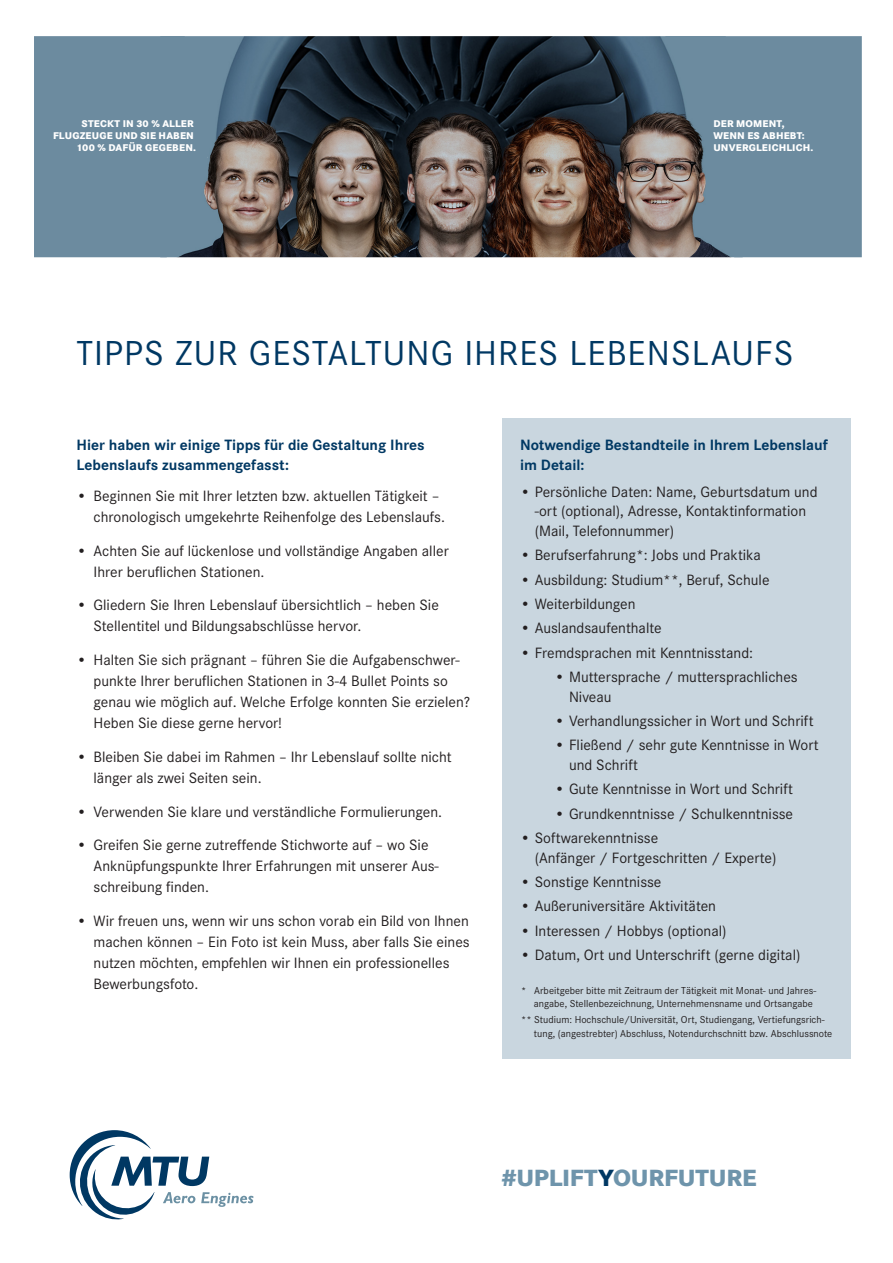
<style>
.page{position:relative;width:893px;height:1263px;background:#fff}
.page>*{position:absolute;margin:0;border:0;box-sizing:border-box;transform-origin:0 0}
.t1{font:36px "Corporate S";letter-spacing:.03em;color:#003863}
.t2{font:800 24.3px "Corporate S Pro";letter-spacing:-.01em;color:#6e94ab}
.t3{font:15.6px/21px "Corporate S";color:#231f20}
.t4{font:700 15.6px/19.5px "Corporate S";color:#003863}
.t5{font:10.5px/13.5px "Corporate S";color:#231f20}
.t6{font:800 10.2px/12px "Corporate S Pro";letter-spacing:.015em;color:#fff;text-align:right}
.s1{color:#003863}
</style>
<div class="page">
<div style="left:502px;top:418px;width:348px;height:641px;background:#c9d6df"></div>
<img style="left:209px;top:36px;width:456px;height:221px">
<div style="left:34px;top:36px;width:175px;height:221px;background:#6c8b9f"></div>
<img style="left:665px;top:36px;width:197px;height:221px">
<svg style="left:70px;top:1130px;width:183px;height:89px"></svg>
<p class="t6" style="left:53px;top:117px;width:145px">STECKT IN 30 % ALLER<br>FLUGZEUGE UND SIE HABEN<br>100 % DAFÜR GEGEBEN.</p>
<p class="t6" style="left:713px;top:117px;width:101px;text-align:left">DER MOMENT,<br>WENN ES ABHEBT:<br>UNVERGLEICHLICH.</p>
<h1 class="t1" style="left:77px;top:332px;width:718px">TIPPS ZUR GESTALTUNG IHRES LEBENSLAUFS</h1>
<p class="t4" style="left:77px;top:434px;width:350px">Hier haben wir einige Tipps für die Gestaltung Ihres<br>Lebenslaufs zusammengefasst:</p>
<p class="t3" style="left:94px;top:485px;width:353px;text-indent:-17px">• Beginnen Sie mit Ihrer letzten bzw. aktuellen Tätigkeit – chronologisch umgekehrte Reihenfolge des Lebenslaufs.</p>
<p class="t3" style="left:94px;top:540px;width:357px;text-indent:-17px">• Achten Sie auf lückenlose und vollständige Angaben aller<br>Ihrer beruflichen Stationen.</p>
<p class="t3" style="left:94px;top:595px;width:347px;text-indent:-17px">• Gliedern Sie Ihren Lebenslauf übersichtlich – heben Sie<br>Stellentitel und Bildungsabschlüsse hervor.</p>
<p class="t3" style="left:94px;top:649px;width:378px;text-indent:-17px">• Halten Sie sich prägnant – führen Sie die Aufgabenschwer&shy;punkte Ihrer beruflichen Stationen in 3-4 Bullet Points so genau wie möglich auf. Welche Erfolge konnten Sie erzielen?<br>Heben Sie diese gerne hervor!</p>
<p class="t3" style="left:94px;top:746px;width:360px;text-indent:-17px">• Bleiben Sie dabei im Rahmen – Ihr Lebenslauf sollte nicht länger als zwei Seiten sein.</p>
<p class="t3" style="left:77px;top:801px;width:367px">• Verwenden Sie klare und verständliche Formulierungen.</p>
<p class="t3" style="left:94px;top:835px;width:347px;text-indent:-17px">• Greifen Sie gerne zutreffende Stichworte auf – wo Sie<br>Anknüpfungspunkte Ihrer Erfahrungen mit unserer Aus&shy;schreibung finden.</p>
<p class="t3" style="left:94px;top:910px;width:378px;text-indent:-17px">• Wir freuen uns, wenn wir uns schon vorab ein Bild von Ihnen machen können – Ein Foto ist kein Muss, aber falls Sie eines nutzen möchten, empfehlen wir Ihnen ein professionelles Bewerbungsfoto.</p>
<p class="t4" style="left:520px;top:434px;width:309px">Notwendige Bestandteile in Ihrem Lebenslauf im Detail:</p>
<p class="t3" style="left:535px;top:482px;width:284px;line-height:19.5px;text-indent:-15px">• Persönliche Daten: Name, Geburtsdatum und -ort (optional), Adresse, Kontaktinformation (Mail, Telefonnummer)</p>
<p class="t3" style="left:520px;top:545px;width:242px">• Berufserfahrung*: Jobs und Praktika</p>
<p class="t3" style="left:520px;top:569px;width:251px">• Ausbildung: Studium**, Beruf, Schule</p>
<p class="t3" style="left:520px;top:593px;width:117px">• Weiterbildungen</p>
<p class="t3" style="left:520px;top:618px;width:143px">• Auslandsaufenthalte</p>
<p class="t3" style="left:520px;top:642px;width:235px">• Fremdsprachen mit Kenntnisstand:</p>
<p class="t3" style="left:569px;top:667px;width:230px;line-height:19.5px;text-indent:-15px">• Muttersprache / muttersprachliches<br>Niveau</p>
<p class="t3" style="left:554px;top:710px;width:261px">• Verhandlungssicher in Wort und Schrift</p>
<p class="t3" style="left:569px;top:736px;width:251px;line-height:19.5px;text-indent:-15px">• Fließend / sehr gute Kenntnisse in Wort und Schrift</p>
<p class="t3" style="left:554px;top:779px;width:240px">• Gute Kenntnisse in Wort und Schrift</p>
<p class="t3" style="left:554px;top:803px;width:240px">• Grundkenntnisse / Schulkenntnisse</p>
<p class="t3" style="left:535px;top:828px;width:243px;line-height:19.5px;text-indent:-15px">• Softwarekenntnisse<br>(Anfänger / Fortgeschritten / Experte)</p>
<p class="t3" style="left:520px;top:871px;width:143px">• Sonstige Kenntnisse</p>
<p class="t3" style="left:520px;top:896px;width:197px">• Außeruniversitäre Aktivitäten</p>
<p class="t3" style="left:520px;top:920px;width:208px">• Interessen / Hobbys (optional)</p>
<p class="t3" style="left:520px;top:945px;width:282px">• Datum, Ort und Unterschrift (gerne digital)</p>
<p class="t5" style="left:534px;top:983px;width:284px;text-indent:-13px">* Arbeitgeber bitte mit Zeitraum der Tätigkeit mit Monat- und Jahres&shy;angabe, Stellenbezeichnung, Unternehmensname und Ortsangabe</p>
<p class="t5" style="left:534px;top:1013px;width:300px;text-indent:-13px">** Studium: Hochschule/Universität, Ort, Studiengang, Vertiefungsrich&shy;tung, (angestrebter) Abschluss, Notendurchschnitt bzw. Abschlussnote</p>
<h2 class="t2" style="left:502px;top:1158px;width:256px">#UPLIFT<span class="s1">Y</span>OURFUTURE</h2>
</div>
